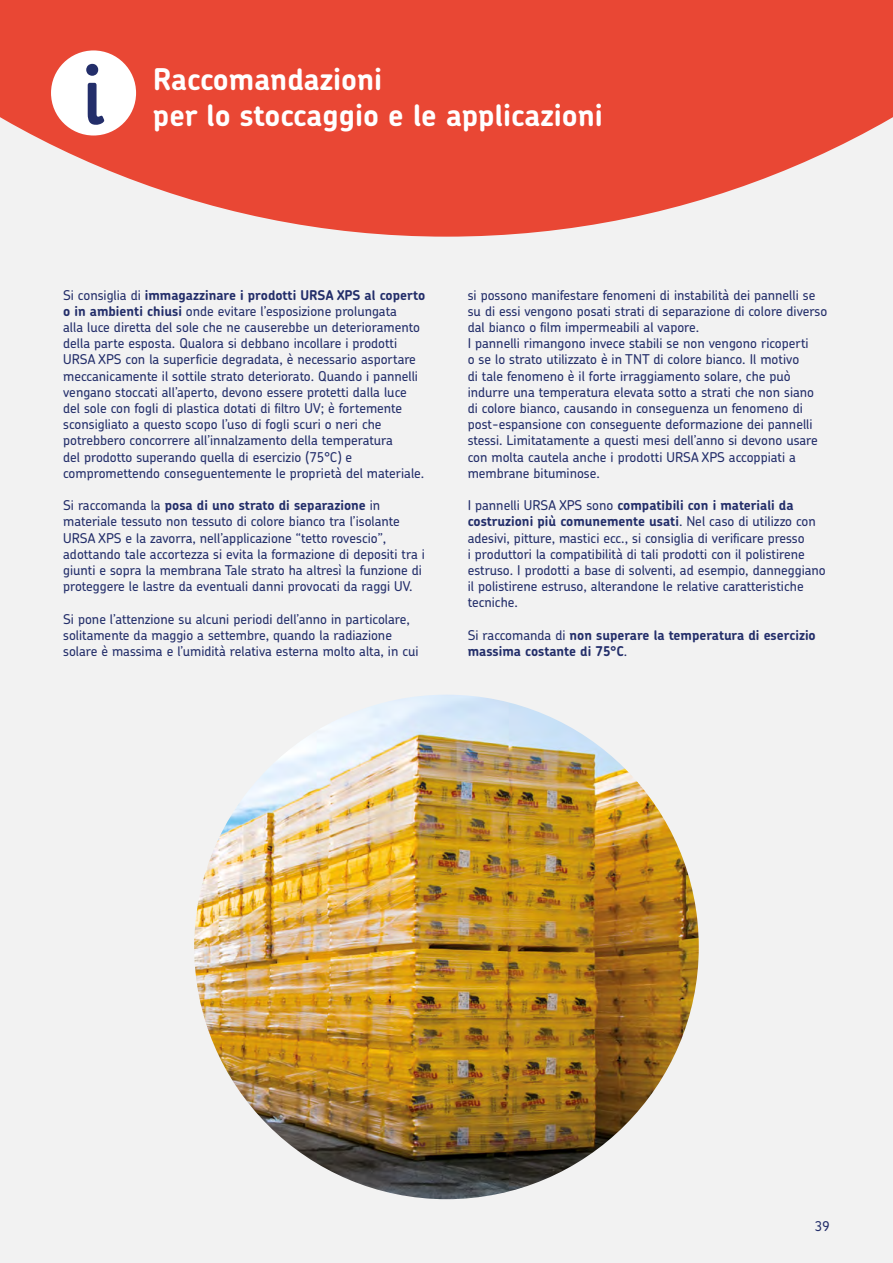
<style>
.page{position:relative;width:893px;height:1263px;background:#f2f2f2}
.page>*{position:absolute;margin:0;border:0;box-sizing:border-box;transform-origin:0 0}
.t1{font:75px "Capriola";color:#232e6a}
.t2{font:700 30px "Chevin Pro";color:#fff}
.t3{font:500 13.5px/16.2px "Chevin Std";color:#232e6a}
.t4{font:700 13.5px/16.2px "Chevin Pro";color:#232e6a}
.s1{font-family:"Chevin Std";font-weight:500}
.s2{font-family:"Chevin Pro";font-weight:700}
</style>
<div class="page">
<svg style="left:0;top:0;width:893px;height:237px;fill:#e94734"></svg>
<div style="left:51px;top:50px;width:85px;height:85px;background:#fff;border-radius:50%"></div>
<img style="left:194px;top:695px;width:505px;height:504px;border-radius:252px">
<h1 class="t1" style="left:81px;top:51px;width:26px">i</h1>
<h2 class="t2" style="left:153px;top:59px;width:231px">Raccomandazioni</h2>
<h2 class="t2" style="left:153px;top:95px;width:451px">per lo stoccaggio e le applicazioni</h2>
<p class="t4" style="left:63px;top:286px;width:364px"><span class="s1">Si consiglia di</span> immagazzinare i prodotti URSA XPS al coperto</p>
<p class="t3" style="left:63px;top:302px;width:363px"><span class="s2">o in ambienti chiusi</span> onde evitare l’esposizione prolungata<br>alla luce diretta del sole che ne causerebbe un deterioramento della parte esposta. Qualora si debbano incollare i prodotti URSA XPS con la superficie degradata, è necessario asportare meccanicamente il sottile strato deteriorato. Quando i pannelli vengano stoccati all’aperto, devono essere protetti dalla luce del sole con fogli di plastica dotati di filtro UV; è fortemente sconsigliato a questo scopo l’uso di fogli scuri o neri che potrebbero concorrere all’innalzamento della temperatura<br>del prodotto superando quella di esercizio (75°C) e compromettendo conseguentemente le proprietà del materiale.</p>
<p class="t4" style="left:63px;top:497px;width:319px"><span class="s1">Si raccomanda la</span> posa di uno strato di separazione <span class="s1">in</span></p>
<p class="t3" style="left:63px;top:513px;width:363px">materiale tessuto non tessuto di colore bianco tra l’isolante URSA XPS e la zavorra, nell’applicazione “tetto rovescio”, adottando tale accortezza si evita la formazione di depositi tra i giunti e sopra la membrana Tale strato ha altresì la funzione di proteggere le lastre da eventuali danni provocati da raggi UV.</p>
<p class="t3" style="left:63px;top:610px;width:357px">Si pone l’attenzione su alcuni periodi dell’anno in particolare, solitamente da maggio a settembre, quando la radiazione solare è massima e l’umidità relativa esterna molto alta, in cui</p>
<p class="t3" style="left:468px;top:286px;width:361px">si possono manifestare fenomeni di instabilità dei pannelli se su di essi vengono posati strati di separazione di colore diverso dal bianco o film impermeabili al vapore.<br>I pannelli rimangono invece stabili se non vengono ricoperti<br>o se lo strato utilizzato è in TNT di colore bianco. Il motivo<br>di tale fenomeno è il forte irraggiamento solare, che può indurre una temperatura elevata sotto a strati che non siano di colore bianco, causando in conseguenza un fenomeno di post-espansione con conseguente deformazione dei pannelli stessi. Limitatamente a questi mesi dell’anno si devono usare con molta cautela anche i prodotti URSA XPS accoppiati a membrane bituminose.</p>
<p class="t4" style="left:468px;top:497px;width:350px"><span class="s1">I pannelli URSA XPS sono</span> compatibili con i materiali da costruzioni più comunemente usati<span class="s1">. Nel caso di utilizzo con</span></p>
<p class="t3" style="left:468px;top:529px;width:359px">adesivi, pitture, mastici ecc., si consiglia di verificare presso<br>i produttori la compatibilità di tali prodotti con il polistirene estruso. I prodotti a base di solventi, ad esempio, danneggiano il polistirene estruso, alterandone le relative caratteristiche tecniche.</p>
<p class="t4" style="left:468px;top:627px;width:350px"><span class="s1">Si raccomanda di</span> non superare la temperatura di esercizio massima costante di 75°C<span class="s1">.</span></p>
<p class="t3" style="left:815px;top:1218px;width:17px">39</p>
</div>
